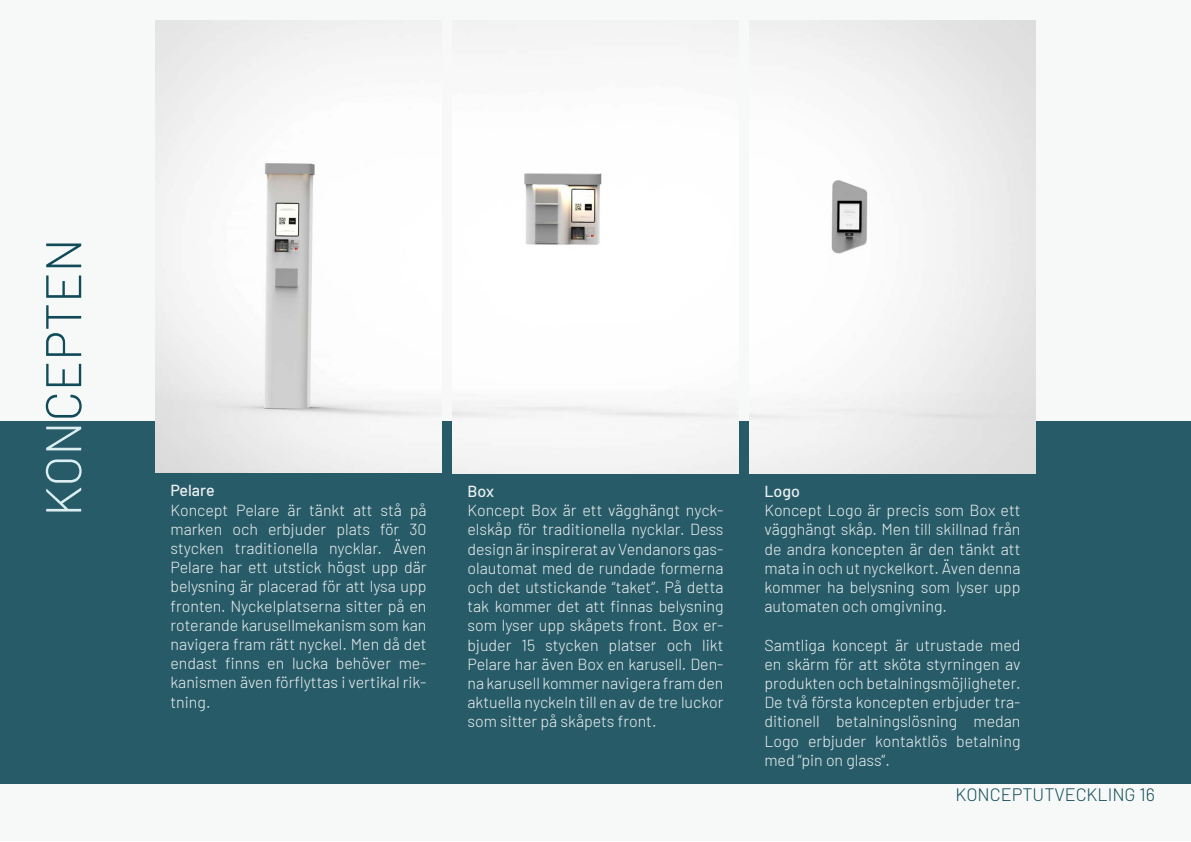
<style>
.page{position:relative;width:1191px;height:842px;background:#fff}
.page>*{position:absolute;margin:0;border:0;box-sizing:border-box;transform-origin:0 0}
.t1{font:300 50px "Barlow";color:#114a58}
.t2{font:300 18px "Barlow";color:#114a58}
.t3{font:300 16px/19.2px "Barlow";color:#ecf1f2;text-align:justify}
.t4{font:500 16px "Barlow";color:#ecf1f2}
.s1{color:#dbeff3}
</style>
<div class="page">
<div style="left:0;top:0;width:1190px;height:841px;background:#f6f9f8"></div>
<div style="left:0;top:421px;width:1191px;height:362px;background:#285b68"></div>
<img style="left:156px;top:20px;width:285px;height:452px">
<img style="left:452px;top:173px;width:286px;height:300px">
<img style="left:749px;top:21px;width:286px;height:452px">
<p class="t1" style="left:27px;top:517px;width:280px;rotate:-90deg"><span class="s1">KON</span>CEPTEN</p>
<p class="t4" style="left:170px;top:479px;width:46px">Pelare</p>
<p class="t3" style="left:170px;top:499px;width:257px">Koncept Pelare är tänkt att stå på marken och erbjuder plats för 30 stycken traditionella nycklar. Även Pelare har ett utstick högst upp där belysning är placerad för att lysa upp fronten. Nyckelplatserna sitter på en roterande karusellmekanism som kan navigera fram rätt nyckel. Men då det endast finns en lucka behöver me&shy;kanismen även förflyttas i vertikal rik&shy;tning.</p>
<p class="t4" style="left:467px;top:480px;width:28px">Box</p>
<p class="t3" style="left:467px;top:500px;width:257px">Koncept Box är ett vägghängt nyck&shy;elskåp för traditionella nycklar. Dess design är inspirerat av Vendanors gas&shy;olautomat med de rundade formerna och det utstickande “taket”. På detta tak kommer det att finnas belysning som lyser upp skåpets front. Box er&shy;bjuder 15 stycken platser och likt Pelare har även Box en karusell. Den&shy;na karusell kommer navigera fram den aktuella nyckeln till en av de tre luckor som sitter på skåpets front.</p>
<p class="t4" style="left:764px;top:480px;width:37px">Logo</p>
<p class="t3" style="left:764px;top:500px;width:257px">Koncept Logo är precis som Box ett vägghängt skåp. Men till skillnad från de andra koncepten är den tänkt att mata in och ut nyckelkort. Även denna kommer ha belysning som lyser upp automaten och omgivning.</p>
<p class="t3" style="left:764px;top:634px;width:257px">Samtliga koncept är utrustade med en skärm för att sköta styrningen av produkten och betalningsmöjligheter.<br>De två första koncepten erbjuder tra&shy;ditionell betalningslösning medan Logo erbjuder kontaktlös betalning med “pin on glass”.</p>
<p class="t2" style="left:955px;top:782px;width:201px">KONCEPTUTVECKLING 16</p>
</div>
